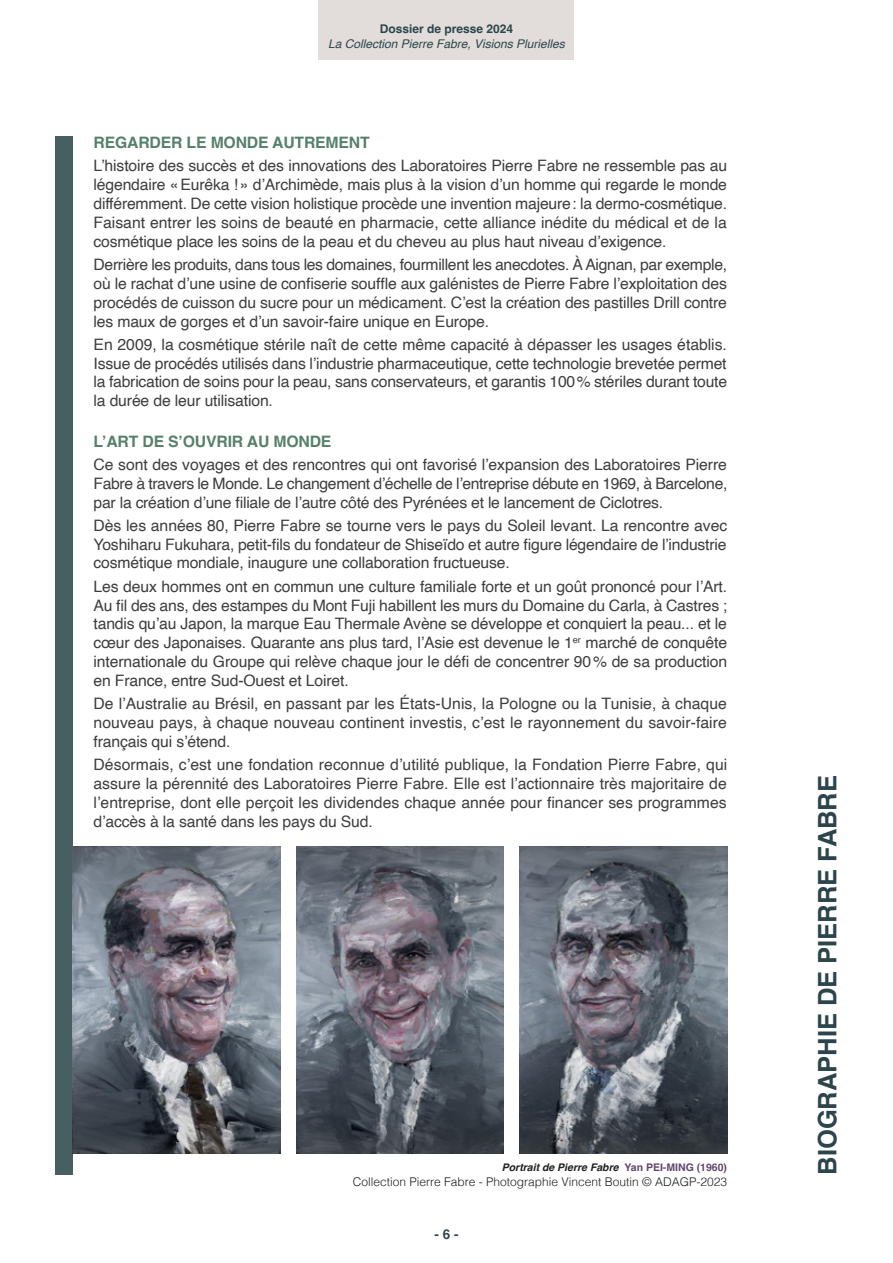
<style>
.page{position:relative;width:893px;height:1263px;background:#fff}
.page>*{position:absolute;margin:0;border:0;box-sizing:border-box;transform-origin:0 0}
.t1{font:700 25.5px "Helvetica";color:#2c454c}
.t2{font:15.75px/18.9px "Helvetica";letter-spacing:-.01em;color:#3e3e3f;text-align:justify}
.t3{font:700 15.75px "Helvetica";letter-spacing:-.01em;color:#57816a}
.t4{font:700 13.5px "Helvetica";color:#2c454c}
.t5{font:300 12px "Helvetica";color:#231f20}
.t6{font:italic 12px "Helvetica";color:#2c454c}
.t7{font:700 12px "Helvetica";color:#2c454c}
.t8{font:italic 700 10.5px "Helvetica";color:#231f20}
.s1{font-style:normal;color:#60476c}
</style>
<div class="page">
<div style="left:319px;top:0;width:255px;height:60px;background:#e2ddda"></div>
<div style="left:55px;top:136px;width:17px;height:1039px;background:#475f61"></div>
<img style="left:520px;top:846px;width:207px;height:308px">
<img style="left:296px;top:846px;width:207px;height:308px">
<img style="left:72px;top:846px;width:208px;height:308px">
<p class="t7" style="left:380px;top:22px;width:135px">Dossier de presse 2024</p>
<p class="t6" style="left:328px;top:34px;width:238px">La Collection Pierre Fabre, Visions Plurielles</p>
<p class="t3" style="left:94px;top:133px;width:278px">REGARDER LE MONDE AUTREMENT</p>
<p class="t2" style="left:94px;top:157px;width:635px">L’histoire des succès et des innovations des Laboratoires Pierre Fabre ne ressemble pas au légendaire «Eurêka !» d’Archimède, mais plus à la vision d’un homme qui regarde le monde différemment. De cette vision holistique procède une invention majeure: la dermo-cosmétique.<br>Faisant entrer les soins de beauté en pharmacie, cette alliance inédite du médical et de la cosmétique place les soins de la peau et du cheveu au plus haut niveau d’exigence.</p>
<p class="t2" style="left:94px;top:255px;width:635px">Derrière les produits, dans tous les domaines, fourmillent les anecdotes. À Aignan, par exemple, où le rachat d’une usine de confiserie souffle aux galénistes de Pierre Fabre l’exploitation des procédés de cuisson du sucre pour un médicament. C’est la création des pastilles Drill contre les maux de gorges et d’un savoir-faire unique en Europe.</p>
<p class="t2" style="left:94px;top:335px;width:635px">En 2009, la cosmétique stérile naît de cette même capacité à dépasser les usages établis.<br>Issue de procédés utilisés dans l’industrie pharmaceutique, cette technologie brevetée permet la fabrication de soins pour la peau, sans conservateurs, et garantis 100% stériles durant toute la durée de leur utilisation.</p>
<p class="t3" style="left:94px;top:431px;width:239px">L’ART DE S’OUVRIR AU MONDE</p>
<p class="t2" style="left:94px;top:455px;width:635px">Ce sont des voyages et des rencontres qui ont favorisé l’expansion des Laboratoires Pierre Fabre à travers le Monde. Le changement d’échelle de l’entreprise débute en 1969, à Barcelone, par la création d’une filiale de l’autre côté des Pyrénées et le lancement de Ciclotres.</p>
<p class="t2" style="left:94px;top:516px;width:635px">Dès les années 80, Pierre Fabre se tourne vers le pays du Soleil levant. La rencontre avec Yoshiharu Fukuhara, petit-fils du fondateur de Shiseïdo et autre figure légendaire de l’industrie cosmétique mondiale, inaugure une collaboration fructueuse.</p>
<p class="t2" style="left:94px;top:577px;width:635px">Les deux hommes ont en commun une culture familiale forte et un goût prononcé pour l’Art.<br>Au fil des ans, des estampes du Mont Fuji habillent les murs du Domaine du Carla, à Castres ; tandis qu’au Japon, la marque Eau Thermale Avène se développe et conquiert la peau... et le cœur des Japonaises. Quarante ans plus tard, l’Asie est devenue le 1<sup>er</sup> marché de conquête internationale du Groupe qui relève chaque jour le défi de concentrer 90% de sa production en France, entre Sud-Ouest et Loiret.</p>
<p class="t2" style="left:94px;top:695px;width:635px">De l’Australie au Brésil, en passant par les États-Unis, la Pologne ou la Tunisie, à chaque nouveau pays, à chaque nouveau continent investis, c’est le rayonnement du savoir-faire français qui s’étend.</p>
<p class="t2" style="left:94px;top:756px;width:635px">Désormais, c’est une fondation reconnue d’utilité publique, la Fondation Pierre Fabre, qui assure la pérennité des Laboratoires Pierre Fabre. Elle est l’actionnaire très majoritaire de l’entreprise, dont elle perçoit les dividendes chaque année pour financer ses programmes d’accès à la santé dans les pays du Sud.</p>
<p class="t8" style="left:502px;top:1161px;width:227px">Portrait de Pierre Fabre <span class="s1">Yan PEI-MING (1960)</span></p>
<p class="t5" style="left:353px;top:1171px;width:376px">Collection Pierre Fabre - Photographie Vincent Boutin © ADAGP-2023</p>
<p class="t4" style="left:434px;top:1226px;width:26px">- 6 -</p>
<h1 class="t1" style="left:812px;top:1175px;width:401px;rotate:-90deg">BIOGRAPHIE DE PIERRE FABRE</h1>
</div>
